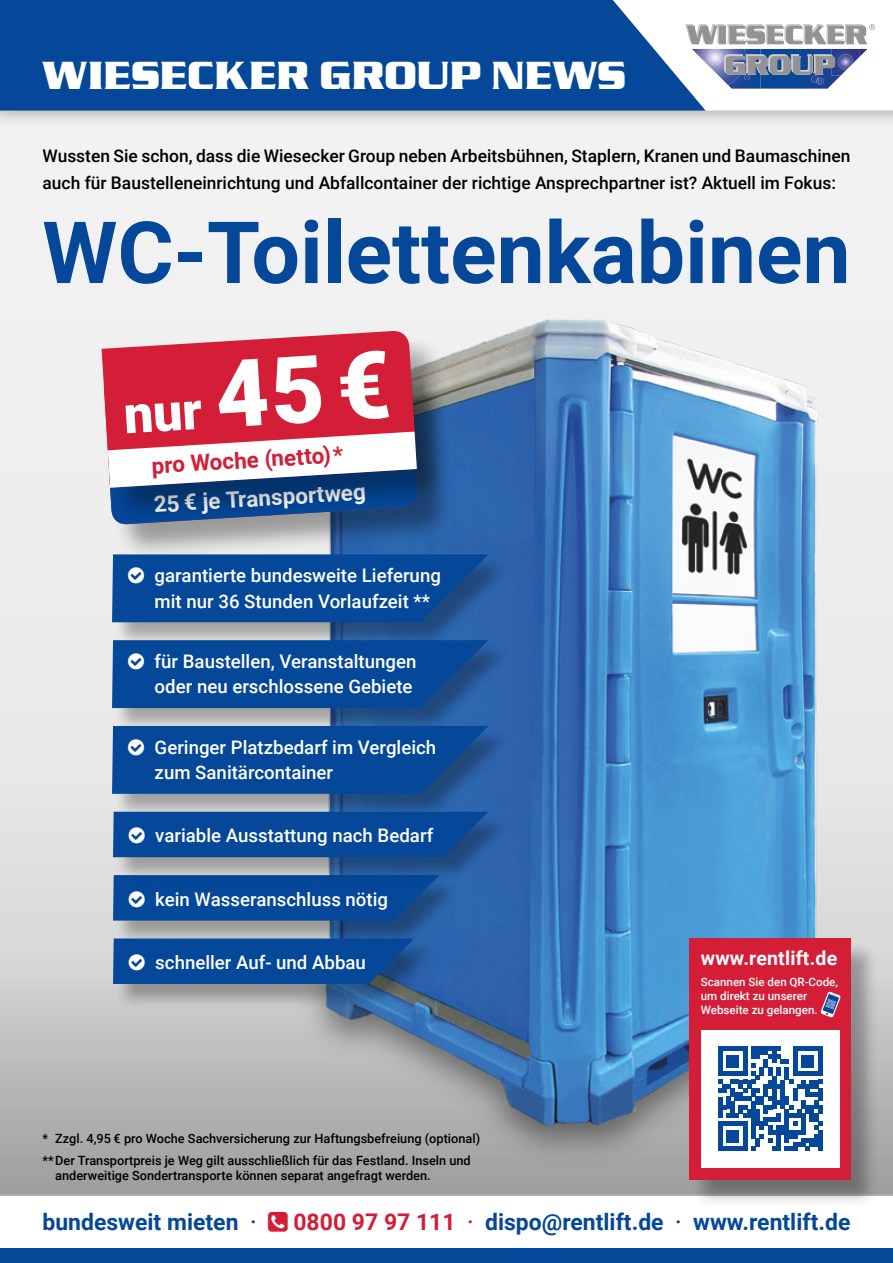
<style>
.page{position:relative;width:893px;height:1263px;background:#fff}
.page>*{position:absolute;margin:0;border:0;box-sizing:border-box;transform-origin:0 0}
.t1{font:700 85.95px "Roboto";color:#054798}
.t2{font:700 40.5px "Serpentine DEE";letter-spacing:.015em;color:#fff}
.t3{font:700 22.95px "Roboto";color:#054798}
.t4{font:700 22.5px "Roboto";color:#fff}
.t5{font:700 22.5px "Roboto";color:#d41e37}
.t6{font:700 19.5px "Roboto";letter-spacing:.01em;color:#fff}
.t7{font:500 18.6px/25px "Roboto";color:#fff}
.t8{font:500 17.4px/27px "Roboto";color:#000}
.t9{font:500 12.75px/21.6px "Roboto";color:#000}
.t10{font:500 11.55px/14.4px "Roboto";color:#fff}
.s1{font-weight:500}
.s2{color:#d41e37}
.s3{font-weight:500;color:#d41e37}
</style>
<div class="page">
<div style="left:0;top:106px;width:893px;height:1090px;background:#f1f1f1"></div>
<div style="left:0;top:0;width:893px;height:130px;background:#000;opacity:.4"></div>
<div style="left:0;top:0;width:613px;height:111px;background:#054798"></div>
<svg style="left:613px;top:0;width:280px;height:111px"></svg>
<img style="left:838px;top:54px;width:15px;height:15px">
<img style="left:707px;top:49px;width:16px;height:16px;border-radius:8px">
<div style="left:0;top:778px;width:893px;height:418px;background:#dfdfdf"></div>
<div style="left:0;top:1248px;width:893px;height:15px;background:#054798"></div>
<div style="left:0;top:968px;width:893px;height:226px;background:linear-gradient(to bottom,#d4d4d4,#9d9c9c)"></div>
<img style="left:187px;top:319px;width:706px;height:868px">
<div style="left:114px;top:556px;width:398px;height:92px;background:#000;opacity:.3"></div>
<div style="left:114px;top:642px;width:398px;height:91px;background:#000;opacity:.3"></div>
<div style="left:114px;top:727px;width:398px;height:92px;background:#000;opacity:.3"></div>
<div style="left:115px;top:877px;width:348px;height:69px;background:#000;opacity:.3"></div>
<div style="left:115px;top:813px;width:397px;height:70px;background:#000;opacity:.3"></div>
<div style="left:107px;top:371px;width:348px;height:189px;background:#000;opacity:.35"></div>
<div style="left:105px;top:334px;width:348px;height:190px;background:#000;opacity:.3"></div>
<svg style="left:102px;top:330px;width:315px;height:19px"></svg>
<div style="left:115px;top:940px;width:322px;height:70px;background:#000;opacity:.3"></div>
<div style="left:691px;top:940px;width:187px;height:268px;background:#000;opacity:.3"></div>
<div style="left:689px;top:939px;width:161px;height:241px;background:#d41e37"></div>
<div style="left:701px;top:1030px;width:138px;height:137px;background:#fff"></div>
<svg style="left:718px;top:1046px;width:104px;height:105px"></svg>
<svg style="left:820px;top:991px;width:21px;height:27px"></svg>
<svg style="left:107px;top:554px;width:381px;height:68px;background:#0c4b98"></svg>
<svg style="left:112px;top:640px;width:376px;height:68px;background:#084897"></svg>
<svg style="left:112px;top:726px;width:376px;height:68px;background:#084897"></svg>
<svg style="left:113px;top:875px;width:327px;height:45px;background:#074896"></svg>
<div style="left:113px;top:812px;width:376px;height:45px;background:#054798"></div>
<svg style="left:68px;top:938px;width:346px;height:46px;background:#245b9e"></svg>
<svg style="left:102px;top:349px;width:317px;height:176px"></svg>
<h2 class="t2" style="left:43px;top:53px;width:585px">WIESECKER GROUP NEWS</h2>
<p class="t8" style="left:43px;top:142px;width:809px">Wussten Sie schon, dass die Wiesecker Group neben Arbeitsbühnen, Staplern, Kranen und Baumaschinen auch für Baustelleneinrichtung und Abfallcontainer der richtige Ansprechpartner ist? Aktuell im Fokus:</p>
<h1 class="t1" style="left:42px;top:192px;width:810px">WC-Toilettenkabinen</h1>
<p class="t5" style="left:151px;top:449px;width:194px;rotate:-3deg">pro Woche (netto)*</p>
<p class="t4" style="left:153px;top:488px;width:214px;rotate:-3deg">25 € je Transportweg</p>
<p class="t7" style="left:155px;top:563px;width:288px">garantierte bundesweite Lieferung mit nur 36 Stunden Vorlaufzeit **</p>
<p class="t7" style="left:155px;top:648px;width:263px">für Baustellen, Veranstaltungen oder neu erschlossene Gebiete</p>
<p class="t7" style="left:155px;top:734px;width:283px">Geringer Platzbedarf im Vergleich zum Sanitärcontainer</p>
<p class="t7" style="left:155px;top:822px;width:280px">variable Ausstattung nach Bedarf</p>
<p class="t7" style="left:155px;top:886px;width:234px">kein Wasseranschluss nötig</p>
<p class="t7" style="left:155px;top:949px;width:212px">schneller Auf- und Abbau</p>
<p class="t9" style="left:43px;top:1127px;width:439px">* Zzgl. 4,95 € pro Woche Sachversicherung zur Haftungsbefreiung (optional) **Der Transportpreis je Weg gilt ausschließlich für das Festland. Inseln und</p>
<p class="t9" style="left:55px;top:1164px;width:377px">anderweitige Sondertransporte können separat angefragt werden.</p>
<p class="t6" style="left:701px;top:944px;width:138px">www.rentlift.de</p>
<p class="t10" style="left:701px;top:974px;width:139px">Scannen Sie den QR-Code, um direkt zu unserer<br>Webseite zu gelangen.</p>
<p class="t3" style="left:43px;top:1205px;width:215px">bundesweit mieten <span class="s1">·</span></p>
<p class="t3" style="left:293px;top:1205px;width:558px"><span class="s2">0800 97 97 111</span> <span class="s3">·</span> dispo@rentlift.de <span class="s1">·</span> www.rentlift.de</p>
</div>
